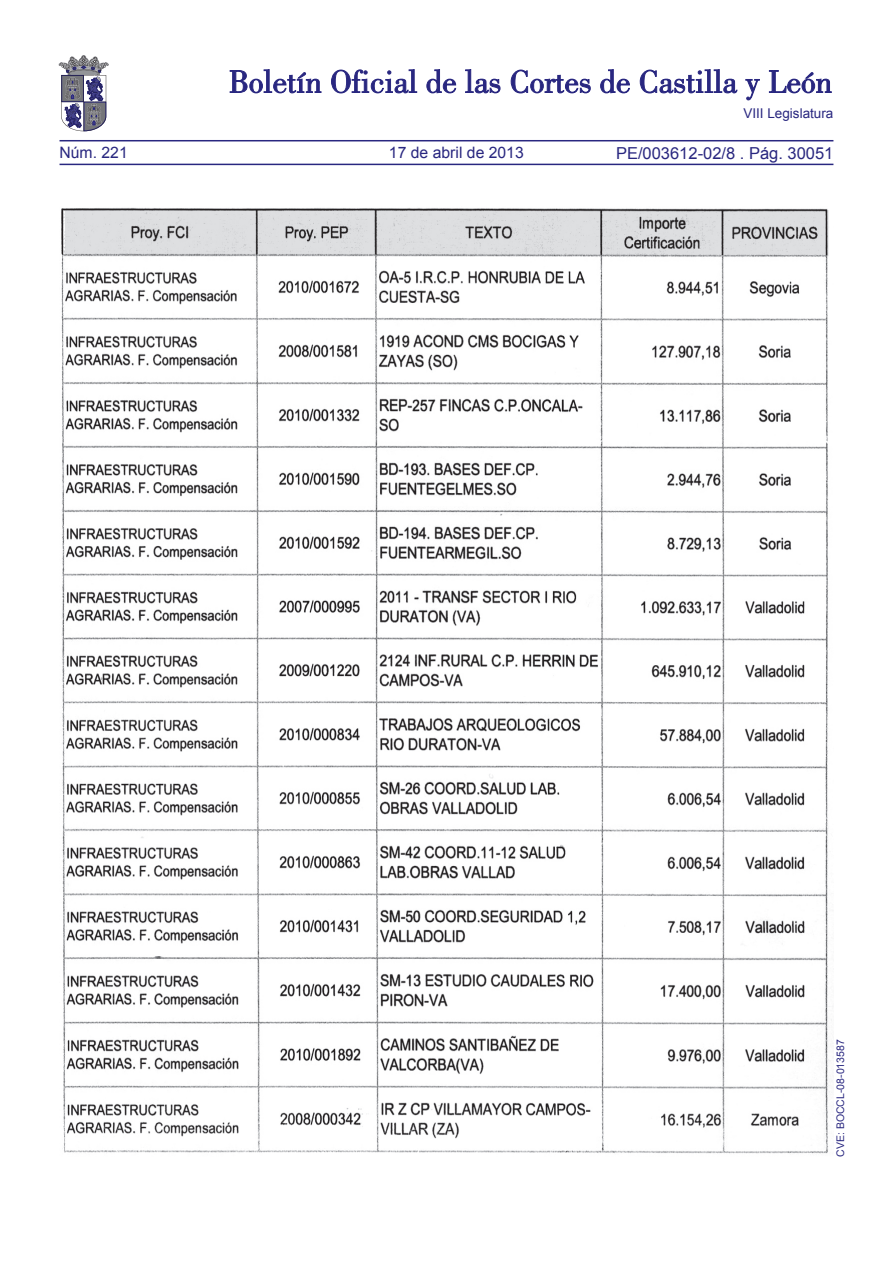
<style>
.page{position:relative;width:893px;height:1263px;background:#fff}
.page>*{position:absolute;margin:0;border:0;box-sizing:border-box;transform-origin:0 0}
.t1{font:16.5px "Arial";color:#292780}
.t2{font:15.75px "Arial";color:#292780}
.t3{font:13.5px "Arial";color:#292780}
.t4{font:10.5px "Arial";color:#292780}
</style>
<div class="page">
<hr style="left:60px;top:164px;width:773px;height:1px;background:#292780">
<hr style="left:60px;top:140px;width:773px;height:1px;background:#292780">
<svg style="left:230px;top:69px;width:91px;height:24px"></svg>
<svg style="left:331px;top:69px;width:86px;height:24px"></svg>
<svg style="left:426px;top:69px;width:30px;height:24px"></svg>
<svg style="left:465px;top:69px;width:35px;height:24px"></svg>
<svg style="left:511px;top:70px;width:80px;height:23px"></svg>
<svg style="left:600px;top:69px;width:30px;height:24px"></svg>
<svg style="left:640px;top:69px;width:97px;height:24px"></svg>
<svg style="left:745px;top:79px;width:15px;height:21px"></svg>
<svg style="left:769px;top:70px;width:62px;height:23px"></svg>
<svg style="left:59px;top:55px;width:49px;height:76px"></svg>
<img style="left:61px;top:208px;width:771px;height:946px">
<p class="t2" style="left:60px;top:142px;width:70px">Núm. 221</p>
<p class="t2" style="left:389px;top:142px;width:136px">17 de abril de 2013</p>
<p class="t3" style="left:743px;top:105px;width:92px">VIII Legislatura</p>
<p class="t1" style="left:616px;top:142px;width:219px">PE/003612-02/8 . Pág. 30051</p>
<p class="t4" style="left:834px;top:1157px;width:119px;rotate:-90deg">CVE: BOCCL-08-013587</p>
</div>
